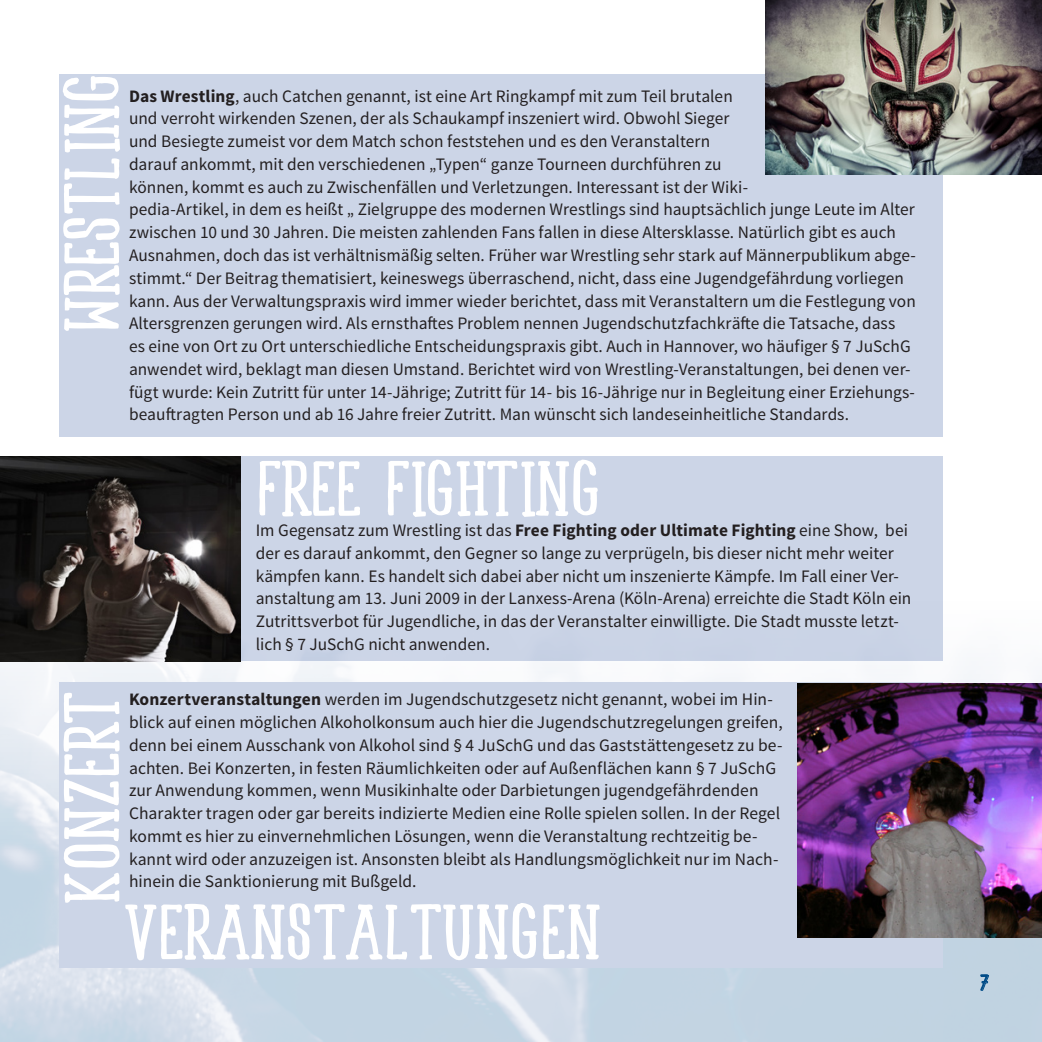
<style>
.page{position:relative;width:1042px;height:1042px;background:#fff}
.page>*{position:absolute;margin:0;border:0;box-sizing:border-box;transform-origin:0 0}
.Headline{font:700 86.62px "Spirited Serif";letter-spacing:.01em;color:#fff;scale:1.2 1}
.Zwischenüberschrift{font:700 23.62px "Spirited Serif";color:#004b87;scale:1.33 1}
.Fließtext{font:17.5px/22.8px "Source Sans Pro";color:#231f20}
.s1{font-weight:700}
</style>
<div class="page">
<img style="left:0;top:74px;width:1042px;height:968px">
<img style="left:0;top:457px;width:241px;height:204px">
<img style="left:765px;top:0;width:277px;height:175px">
<svg style="left:980px;top:974px;width:9px;height:17px"></svg>
<div style="left:60px;top:682px;width:883px;height:285px;background:#ccd5e7"></div>
<img style="left:797px;top:683px;width:245px;height:254px">
<p class="Headline" style="left:51px;top:331px;width:216px;rotate:-90deg">WRESTLING</p>
<p class="Fließtext" style="left:129px;top:85px;width:788px"><span class="s1">Das Wrestling</span>, auch Catchen genannt, ist eine Art Ringkampf mit zum Teil brutalen<br>und verroht wirkenden Szenen, der als Schaukampf inszeniert wird. Obwohl Sieger<br>und Besiegte zumeist vor dem Match schon feststehen und es den Veranstaltern<br>darauf ankommt, mit den verschiedenen „Typen“ ganze Tourneen durchführen zu<br>können, kommt es auch zu Zwischenfällen und Verletzungen. Interessant ist der Wiki-<br>pedia-Artikel, in dem es heißt „ Zielgruppe des modernen Wrestlings sind hauptsächlich junge Leute im Alter zwischen 10 und 30 Jahren. Die meisten zahlenden Fans fallen in diese Altersklasse. Natürlich gibt es auch Ausnahmen, doch das ist verhältnismäßig selten. Früher war Wrestling sehr stark auf Männerpublikum abge&shy;stimmt.“ Der Beitrag thematisiert, keineswegs überraschend, nicht, dass eine Jugendgefährdung vorliegen kann. Aus der Verwaltungspraxis wird immer wieder berichtet, dass mit Veranstaltern um die Festlegung von Altersgrenzen gerungen wird. Als ernsthaftes Problem nennen Jugendschutzfachkräfte die Tatsache, dass<br>es eine von Ort zu Ort unterschiedliche Entscheidungspraxis gibt. Auch in Hannover, wo häufiger § 7 JuSchG anwendet wird, beklagt man diesen Umstand. Berichtet wird von Wrestling-Veranstaltungen, bei denen ver&shy;fügt wurde: Kein Zutritt für unter 14-Jährige; Zutritt für 14- bis 16-Jährige nur in Begleitung einer Erziehungs&shy;beauftragten Person und ab 16 Jahre freier Zutritt. Man wünscht sich landeseinheitliche Standards.</p>
<p class="Headline" style="left:256px;top:448px;width:289px">FREE FIGHTING</p>
<p class="Fließtext" style="left:256px;top:519px;width:657px">Im Gegensatz zum Wrestling ist das <span class="s1">Free Fighting oder Ultimate Fighting</span> eine Show, bei der es darauf ankommt, den Gegner so lange zu verprügeln, bis dieser nicht mehr weiter kämpfen kann. Es handelt sich dabei aber nicht um inszenierte Kämpfe. Im Fall einer Ver&shy;anstaltung am 13. Juni 2009 in der Lanxess-Arena (Köln-Arena) erreichte die Stadt Köln ein Zutrittsverbot für Jugendliche, in das der Veranstalter einwilligte. Die Stadt musste letzt&shy;lich § 7 JuSchG nicht anwenden.</p>
<p class="Headline" style="left:51px;top:903px;width:177px;rotate:-90deg">KONZERT</p>
<p class="Fließtext" style="left:129px;top:688px;width:655px"><span class="s1">Konzertveranstaltungen</span> werden im Jugendschutzgesetz nicht genannt, wobei im Hin&shy;blick auf einen möglichen Alkoholkonsum auch hier die Jugendschutzregelungen greifen, denn bei einem Ausschank von Alkohol sind § 4 JuSchG und das Gaststättengesetz zu be&shy;achten. Bei Konzerten, in festen Räumlichkeiten oder auf Außenflächen kann § 7 JuSchG zur Anwendung kommen, wenn Musikinhalte oder Darbietungen jugendgefährdenden Charakter tragen oder gar bereits indizierte Medien eine Rolle spielen sollen. In der Regel kommt es hier zu einvernehmlichen Lösungen, wenn die Veranstaltung rechtzeitig be&shy;kannt wird oder anzuzeigen ist. Ansonsten bleibt als Handlungsmöglichkeit nur im Nach&shy;hinein die Sanktionierung mit Bußgeld.</p>
<p class="Headline" style="left:125px;top:891px;width:398px">VERANSTALTUNGEN</p>
<p class="Zwischenüberschrift" style="left:980px;top:972px;width:8px">7</p>
</div>
